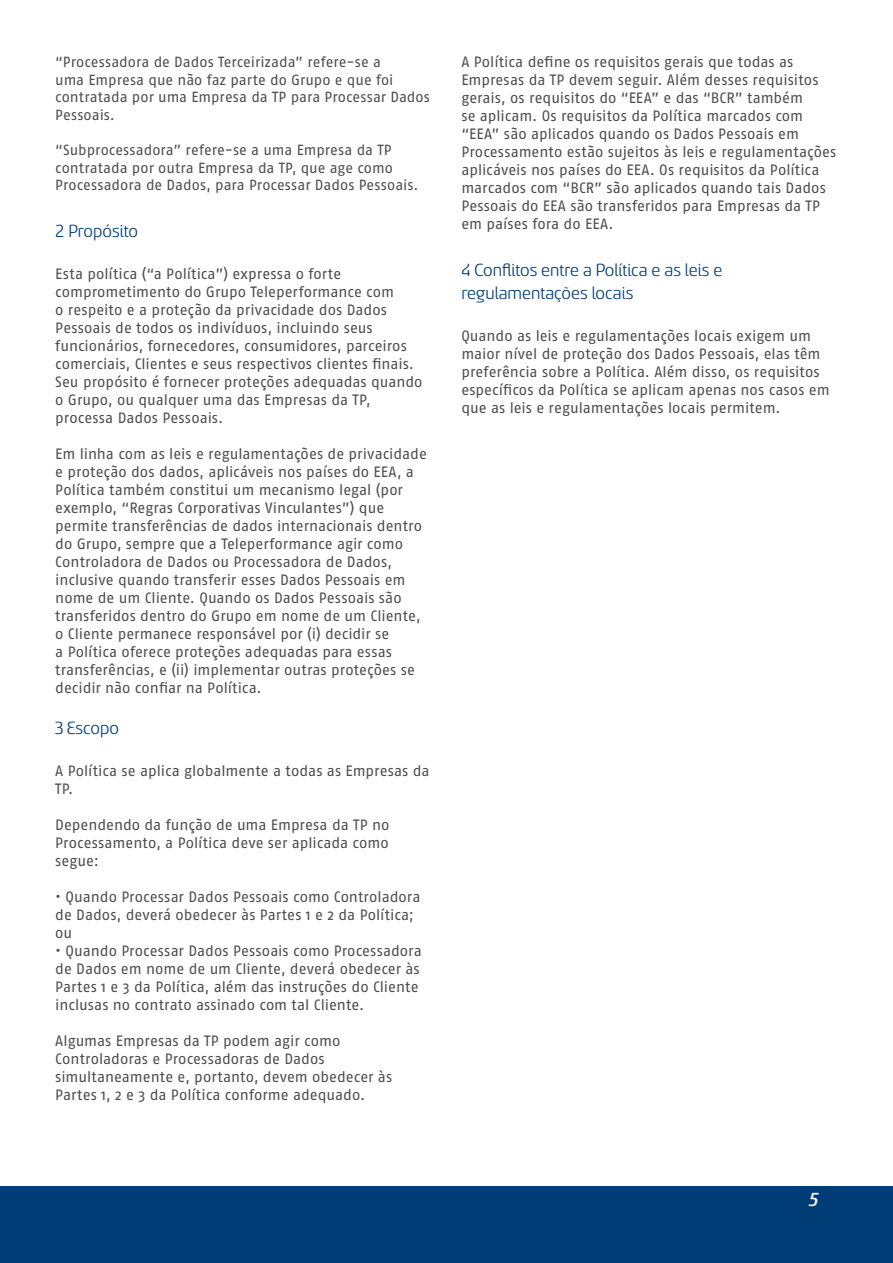
<style>
.page{position:relative;width:893px;height:1263px;background:#fff}
.page>*{position:absolute;margin:0;border:0;box-sizing:border-box;transform-origin:0 0}
.t1{font:21px "Sancoale Softened Medium Ital";color:#fff}
.t2{font:19.5px/23.4px "Sancoale Softened";color:#003d77}
.t3{font:15px/18px "Fago OT";color:#4d4d4f}
.t4{font:14.7px/17.7px "Fago OT";letter-spacing:.005em;color:#4d4d4f}
</style>
<div class="page">
<div style="left:0;top:1186px;width:893px;height:77px;background:#003d77"></div>
<p class="t4" style="left:55px;top:53px;width:376px">“Processadora de Dados Terceirizada” refere-se a<br>uma Empresa que não faz parte do Grupo e que foi contratada por uma Empresa da TP para Processar Dados Pessoais.</p>
<p class="t4" style="left:55px;top:141px;width:365px">“Subprocessadora” refere-se a uma Empresa da TP contratada por outra Empresa da TP, que age como<br>Processadora de Dados, para Processar Dados Pessoais.</p>
<h2 class="t2" style="left:55px;top:220px;width:84px">2 Propósito</h2>
<p class="t3" style="left:55px;top:264px;width:369px">Esta política (“a Política”) expressa o forte comprometimento do Grupo Teleperformance com<br>o respeito e a proteção da privacidade dos Dados Pessoais de todos os indivíduos, incluindo seus funcionários, fornecedores, consumidores, parceiros comerciais, Clientes e seus respectivos clientes finais.<br>Seu propósito é fornecer proteções adequadas quando o Grupo, ou qualquer uma das Empresas da TP, processa Dados Pessoais.</p>
<p class="t3" style="left:55px;top:444px;width:373px">Em linha com as leis e regulamentações de privacidade e proteção dos dados, aplicáveis nos países do EEA, a Política também constitui um mecanismo legal (por exemplo, “Regras Corporativas Vinculantes”) que permite transferências de dados internacionais dentro do Grupo, sempre que a Teleperformance agir como Controladora de Dados ou Processadora de Dados, inclusive quando transferir esses Dados Pessoais em nome de um Cliente. Quando os Dados Pessoais são transferidos dentro do Grupo em nome de um Cliente, o Cliente permanece responsável por (i) decidir se<br>a Política oferece proteções adequadas para essas transferências, e (ii) implementar outras proteções se decidir não confiar na Política.</p>
<h2 class="t2" style="left:55px;top:717px;width:65px">3 Escopo</h2>
<p class="t3" style="left:55px;top:761px;width:376px">A Política se aplica globalmente a todas as Empresas da<br>TP.</p>
<p class="t3" style="left:55px;top:815px;width:336px;text-align:justify">Dependendo da função de uma Empresa da TP no Processamento, a Política deve ser aplicada como segue:</p>
<p class="t3" style="left:55px;top:887px;width:367px">• Quando Processar Dados Pessoais como Controladora de Dados, deverá obedecer às Partes 1 e 2 da Política; ou</p>
<p class="t3" style="left:55px;top:941px;width:368px">• Quando Processar Dados Pessoais como Processadora de Dados em nome de um Cliente, deverá obedecer às Partes 1 e 3 da Política, além das instruções do Cliente inclusas no contrato assinado com tal Cliente.</p>
<p class="t3" style="left:55px;top:1031px;width:338px">Algumas Empresas da TP podem agir como Controladoras e Processadoras de Dados simultaneamente e, portanto, devem obedecer às Partes 1, 2 e 3 da Política conforme adequado.</p>
<p class="t3" style="left:461px;top:53px;width:377px">A Política define os requisitos gerais que todas as Empresas da TP devem seguir. Além desses requisitos gerais, os requisitos do “EEA” e das “BCR” também<br>se aplicam. Os requisitos da Política marcados com “EEA” são aplicados quando os Dados Pessoais em Processamento estão sujeitos às leis e regulamentações aplicáveis nos países do EEA. Os requisitos da Política marcados com “BCR” são aplicados quando tais Dados Pessoais do EEA são transferidos para Empresas da TP em países fora do EEA.</p>
<h2 class="t2" style="left:461px;top:259px;width:262px">4 Conflitos entre a Política e as leis e regulamentações locais</h2>
<p class="t3" style="left:461px;top:327px;width:370px">Quando as leis e regulamentações locais exigem um maior nível de proteção dos Dados Pessoais, elas têm preferência sobre a Política. Além disso, os requisitos específicos da Política se aplicam apenas nos casos em que as leis e regulamentações locais permitem.</p>
<h1 class="t1" style="left:808px;top:1190px;width:11px">5</h1>
</div>
